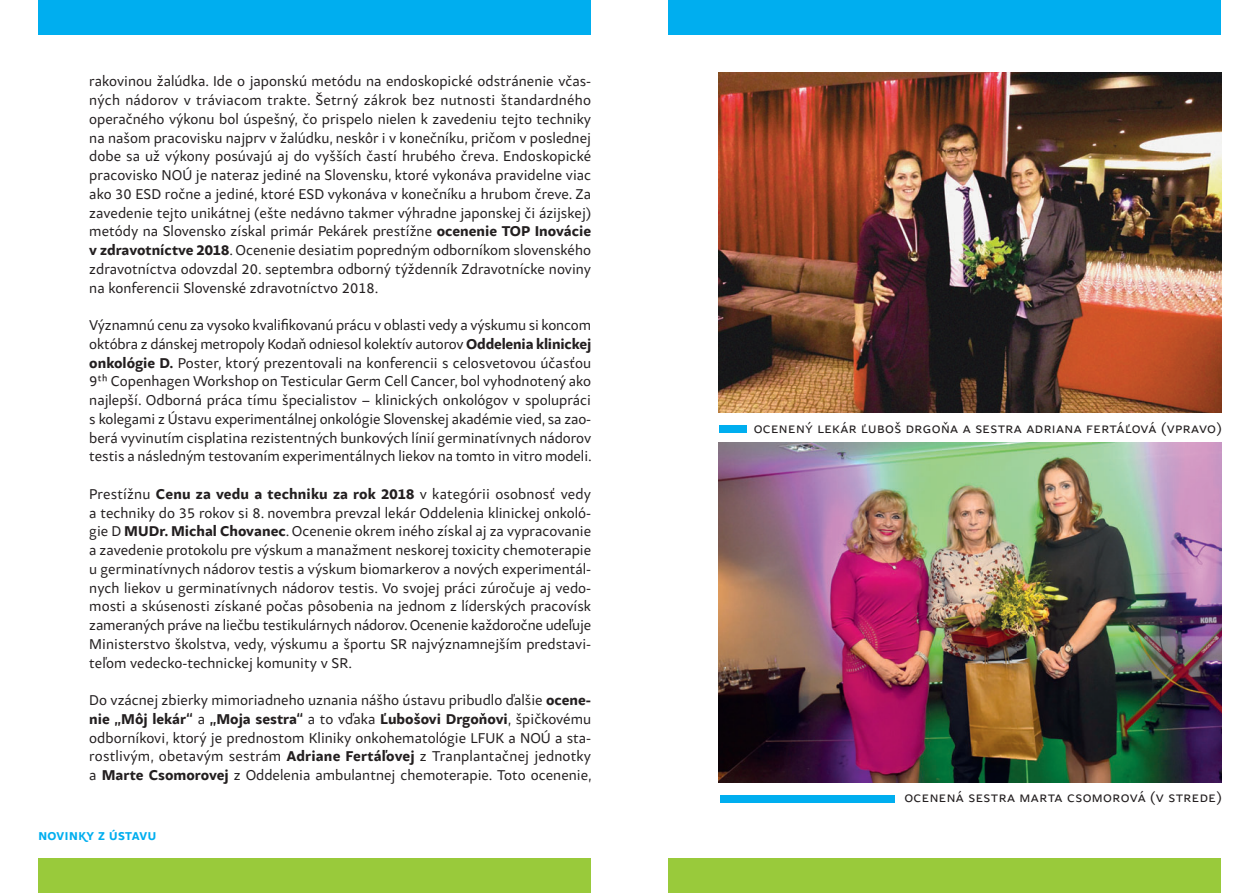
<style>
.page{position:relative;width:1259px;height:893px;background:#fff}
.page>*{position:absolute;margin:0;border:0;box-sizing:border-box;transform-origin:0 0}
.t1{font:15px/18.8px "Samo Sans Pro";color:#231f20;text-align:justify}
.t2{font:15px "Samo Sans Pro";letter-spacing:.025em;color:#231f20}
.t3{font:700 12px "Samo Sans Pro";letter-spacing:.04em;color:#00aeef}
.s1{font-weight:700}
</style>
<div class="page">
<div style="left:38px;top:0;width:553px;height:34px;background:#00aeef"></div>
<div style="left:668px;top:0;width:552px;height:34px;background:#00aeef"></div>
<div style="left:38px;top:859px;width:553px;height:34px;background:#99ca3b"></div>
<div style="left:668px;top:859px;width:552px;height:34px;background:#99ca3b"></div>
<img style="left:719px;top:72px;width:502px;height:340px">
<img style="left:719px;top:442px;width:502px;height:340px">
<div style="left:720px;top:425px;width:27px;height:8px;background:#00aeef"></div>
<div style="left:720px;top:795px;width:174px;height:8px;background:#00aeef"></div>
<p class="t1" style="left:89px;top:73px;width:503px">rakovinou žalúdka. Ide o japonskú metódu na endoskopické odstránenie včas&shy;ných nádorov v tráviacom trakte. Šetrný zákrok bez nutnosti štandardného operačného výkonu bol úspešný, čo prispelo nielen k zavedeniu tejto techniky na našom pracovisku najprv v žalúdku, neskôr i v konečníku, pričom v poslednej dobe sa už výkony posúvajú aj do vyšších častí hrubého čreva. Endoskopické pracovisko NOÚ je nateraz jediné na Slovensku, ktoré vykonáva pravidelne viac ako 30 ESD ročne a jediné, ktoré ESD vykonáva v konečníku a hrubom čreve. Za zavedenie tejto unikátnej (ešte nedávno takmer výhradne japonskej či ázijskej) metódy na Slovensko získal primár Pekárek prestížne <span class="s1">ocenenie TOP Inovácie v zdravotníctve 2018</span>. Ocenenie desiatim popredným odborníkom slovenského zdravotníctva odovzdal 20. septembra odborný týždenník Zdravotnícke noviny na konferencii Slovenské zdravotníctvo 2018.</p>
<p class="t1" style="left:89px;top:317px;width:504px">Významnú cenu za vysoko kvalifikovanú prácu v oblasti vedy a výskumu si koncom októbra z dánskej metropoly Kodaň odniesol kolektív autorov <span class="s1">Oddelenia klinickej onkológie D.</span> Poster, ktorý prezentovali na konferencii s celosvetovou účasťou 9th Copenhagen Workshop on Testicular Germ Cell Cancer, bol vyhodnotený ako najlepší. Odborná práca tímu špecialistov – klinických onkológov v spolupráci s kolegami z Ústavu experimentálnej onkológie Slovenskej akadémie vied, sa zao&shy;berá vyvinutím cisplatina rezistentných bunkových línií germinatívnych nádorov testis a následným testovaním experimentálnych liekov na tomto in vitro modeli.</p>
<p class="t1" style="left:89px;top:486px;width:503px">Prestížnu <span class="s1">Cenu za vedu a techniku za rok 2018</span> v kategórii osobnosť vedy a techniky do 35 rokov si 8. novembra prevzal lekár Oddelenia klinickej onkoló&shy;gie D <span class="s1">MUDr. Michal Chovanec</span>. Ocenenie okrem iného získal aj za vypracovanie a zavedenie protokolu pre výskum a manažment neskorej toxicity chemoterapie u germinatívnych nádorov testis a výskum biomarkerov a nových experimentál&shy;nych liekov u germinatívnych nádorov testis. Vo svojej práci zúročuje aj vedo&shy;mosti a skúsenosti získané počas pôsobenia na jednom z líderských pracovísk zameraných práve na liečbu testikulárnych nádorov. Ocenenie každoročne udeľuje Ministerstvo školstva, vedy, výskumu a športu SR najvýznamnejším predstavi&shy;teľom vedecko-technickej komunity v SR.</p>
<p class="t1" style="left:89px;top:692px;width:504px">Do vzácnej zbierky mimoriadneho uznania nášho ústavu pribudlo ďalšie <span class="s1">ocene&shy;nie „Môj lekár“</span> a <span class="s1">„Moja sestra“</span> a to vďaka <span class="s1">Ľubošovi Drgoňovi</span>, špičkovému odborníkovi, ktorý je prednostom Kliniky onkohematológie LFUK a NOÚ a sta&shy;rostlivým, obetavým sestrám <span class="s1">Adriane Fertáľovej</span> z Tranplantačnej jednotky a <span class="s1">Marte Csomorovej</span> z Oddelenia ambulantnej chemoterapie. Toto ocenenie,</p>
<p class="t3" style="left:38px;top:831px;width:119px">NOVINKY Z ÚSTAVU</p>
<p class="t2" style="left:753px;top:421px;width:469px">ocenený lekár Ľuboš drgoŇa a sestra adriana fertáĽová (vpravo)</p>
<p class="t2" style="left:904px;top:791px;width:319px">ocenená sestra marta csomorová (v strede)</p>
</div>
